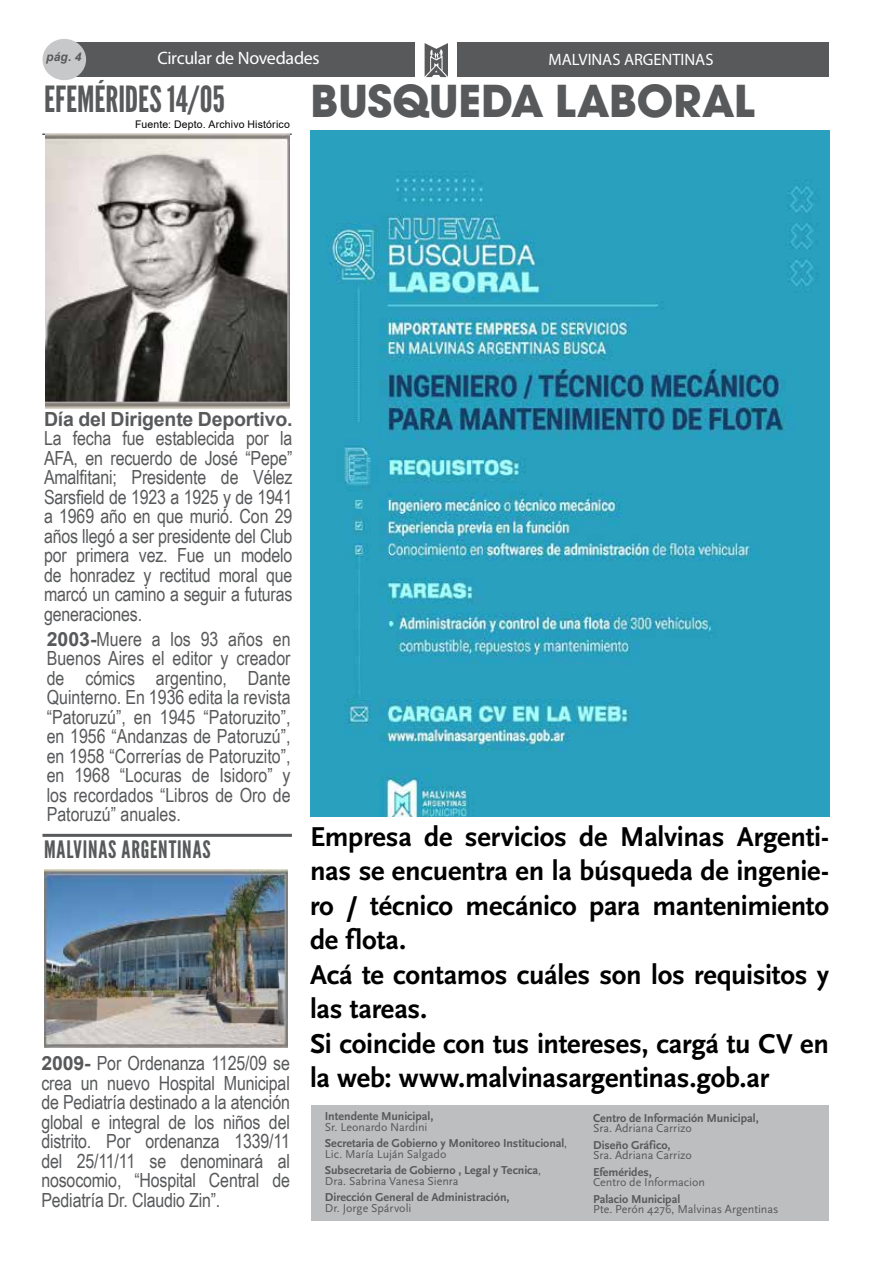
<style>
.page{position:relative;width:893px;height:1263px;background:#fff}
.page>*{position:absolute;margin:0;border:0;box-sizing:border-box;transform-origin:0 0}
.t1{font:700 48px "Avant Garde Md ITC";color:#58595b}
.t2{font:36px "League Gothic";color:#58595b}
.t3{font:28.5px/34.5px "Scala Sans Bold LF";letter-spacing:-.01em;color:#000}
.t4{font:24px "League Gothic";letter-spacing:.035em;color:#58595b}
.t5{font:19.5px/19.5px "Arial Narrow";letter-spacing:-.01em;color:#58595b;text-align:justify}
.t6{font:700 19.5px "Arial";letter-spacing:-.01em;color:#58595b}
.t7{font:18px "Myriad Pro";letter-spacing:-.02em;color:#fff}
.t8{font:16.5px "Myriad Pro";letter-spacing:-.005em;color:#fff}
.t9{font:700 12px/16.5px "Scala Sans";letter-spacing:-.005em;color:#58595b}
.t10{font:12px "Scala Sans";color:#58595b}
.t11{font:italic 700 12px "Arial";color:#58595b}
.t12{font:10.5px "Arial";letter-spacing:.015em;color:#000101}
.s1{font-family:"Arial";font-weight:700}
.s2{font-weight:400}
</style>
<div class="page">
<hr style="left:42px;top:134px;width:250px;height:1px;background:#000">
<div style="left:311px;top:1105px;width:517px;height:115px;background:#bcbec0"></div>
<hr style="left:43px;top:834px;width:249px;height:3px;background:#58595b">
<img style="left:311px;top:130px;width:518px;height:686px">
<img style="left:44px;top:870px;width:244px;height:178px">
<img style="left:46px;top:134px;width:244px;height:274px">
<div style="left:70px;top:43px;width:345px;height:34px;background:#58595b"></div>
<div style="left:458px;top:43px;width:371px;height:34px;background:#58595b"></div>
<svg style="left:425px;top:43px;width:23px;height:34px"></svg>
<div style="left:43px;top:39px;width:43px;height:41px;background:#c7c8ca;border-radius:50%"></div>
<p class="t11" style="left:46px;top:49px;width:37px">pág. 4</p>
<p class="t7" style="left:157px;top:47px;width:164px">Circular de Novedades</p>
<p class="t8" style="left:549px;top:49px;width:166px">MALVINAS ARGENTINAS</p>
<h2 class="t2" style="left:44px;top:78px;width:182px">EFEMÉRIDES 14/05</h2>
<p class="t12" style="left:135px;top:117px;width:156px">Fuente: Depto. Archivo Histórico</p>
<h1 class="t1" style="left:311px;top:72px;width:446px">BUSQUEDA LABORAL</h1>
<p class="t6" style="left:44px;top:405px;width:250px">Día del Dirigente Deportivo.</p>
<p class="t5" style="left:44px;top:428px;width:250px">La fecha fue establecida por la AFA, en recuerdo de José “Pepe” Amalfitani; Presidente de Vélez Sarsfield de 1923 a 1925 y de 1941 a 1969 año en que murió. Con 29 años llegó a ser presidente del Club por primera vez. Fue un modelo de honradez y rectitud moral que marcó un camino a seguir a futuras generaciones.</p>
<p class="t5" style="left:47px;top:628px;width:245px"><span class="s1">2003-</span>Muere a los 93 años en Buenos Aires el editor y creador de cómics argentino, Dante Quinterno. En 1936 edita la revista “Patoruzú”, en 1945 “Patoruzito”, en 1956 “Andanzas de Patoruzú”, en 1958 “Correrías de Patoruzito”, en 1968 “Locuras de Isidoro” y los recordados “Libros de Oro de Patoruzú” anuales.</p>
<p class="t4" style="left:44px;top:835px;width:168px">MALVINAS ARGENTINAS</p>
<p class="t5" style="left:41px;top:1053px;width:250px"><span class="s1">2009-</span> Por Ordenanza 1125/09 se crea un nuevo Hospital Municipal de Pediatría destinado a la atención global e integral de los niños del distrito. Por ordenanza 1339/11 del 25/11/11 se denominará al nosocomio, “Hospital Central de Pediatría Dr. Claudio Zin”.</p>
<p class="t3" style="left:310px;top:820px;width:521px">Empresa de servicios de Malvinas Argenti&shy;nas se encuentra en la búsqueda de ingenie&shy;ro / técnico mecánico para mantenimiento de flota.<br>Acá te contamos cuáles son los requisitos y las tareas.<br>Si coincide con tus intereses, cargá tu CV en la web: www.malvinasargentinas.gob.ar</p>
<p class="t9" style="left:325px;top:1108px;width:110px">Intendente Municipal,</p>
<p class="t9" style="left:325px;top:1119px;width:244px"><span class="s2">Sr. Leonardo Nardini<br></span>Secretaria de Gobierno y Monitoreo Institucional<span class="s2">,</span></p>
<p class="t9" style="left:325px;top:1146px;width:218px"><span class="s2">Lic. María Luján Salgado<br></span>Subsecretaria de Gobierno , Legal y Tecnica<span class="s2">,</span></p>
<p class="t10" style="left:325px;top:1174px;width:135px">Dra. Sabrina Vanesa Sienra</p>
<p class="t9" style="left:325px;top:1189px;width:186px">Dirección General de Administración,</p>
<p class="t10" style="left:325px;top:1201px;width:88px">Dr. Jorge Spárvoli</p>
<p class="t9" style="left:593px;top:1110px;width:167px">Centro de Información Municipal,</p>
<p class="t10" style="left:593px;top:1122px;width:100px">Sra. Adriana Carrizo</p>
<p class="t9" style="left:593px;top:1137px;width:79px">Diseño Gráfico,</p>
<p class="t10" style="left:593px;top:1149px;width:100px">Sra. Adriana Carrizo</p>
<p class="t9" style="left:593px;top:1164px;width:60px">Efemérides,</p>
<p class="t10" style="left:593px;top:1176px;width:113px">Centro de Informacion</p>
<p class="t9" style="left:593px;top:1191px;width:89px">Palacio Municipal</p>
<p class="t10" style="left:593px;top:1203px;width:187px">Pte. Perón 4276, Malvinas Argentinas</p>
</div>
